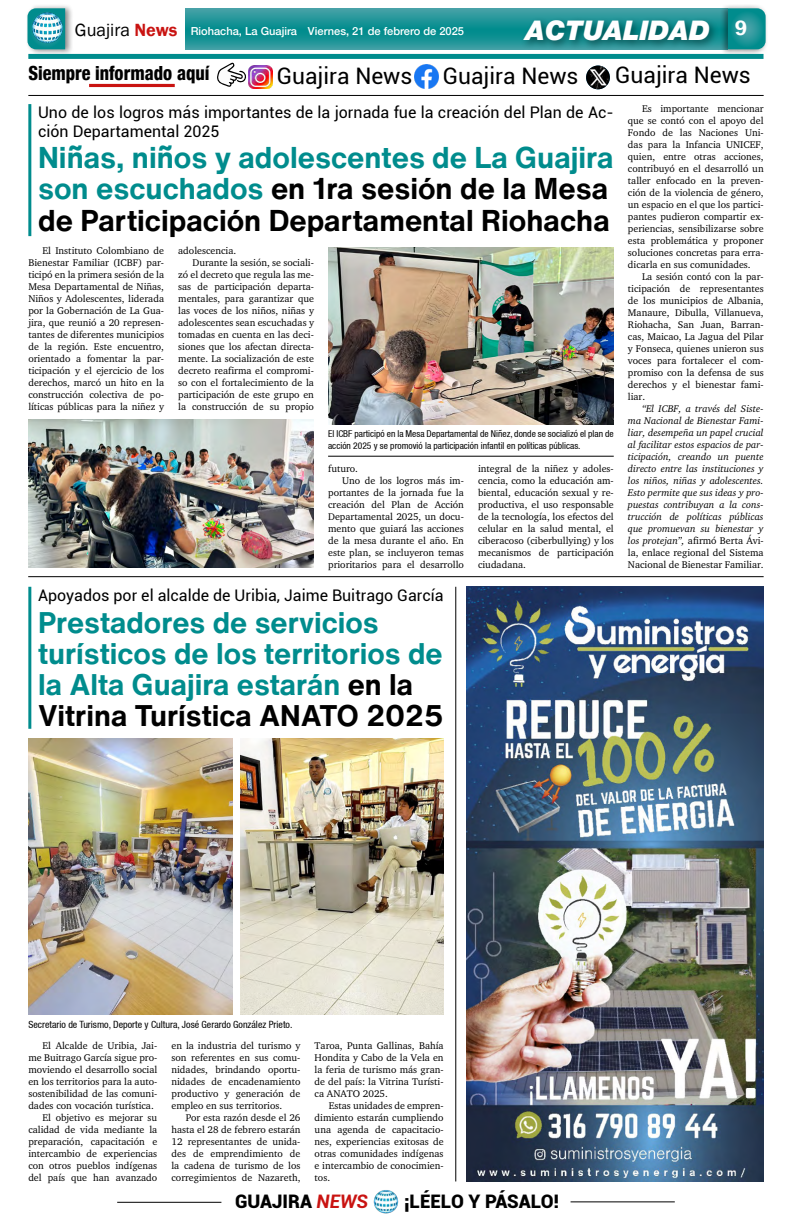
<style>
.page{position:relative;width:792px;height:1224px;background:#fff}
.page>*{position:absolute;margin:0;border:0;box-sizing:border-box;transform-origin:0 0}
.t1{font:700 29.6px/31.4px "Helvetica Now Text";color:#000}
.t2{font:700 29.4px/31.1px "Helvetica Now Text";color:#008c8d}
.t3{font:italic 900 27px "Helvetica Neue";color:#fff}
.t4{font:22.8px "Roboto";color:#000}
.t5{font:800 condensed 19.5px "Helvetica 87";color:#000;scale:.93 1}
.t6{font:900 18.7px "Roboto";color:#000}
.t7{font:18.2px "Franklin Gothic";color:#000}
.t8{font:16px/19px "Roboto";color:#000}
.t9{font:500 11.1px "Helvetica 65";color:#fff}
.t10{font:10px/12px "Charter";color:#000;text-align:justify}
.t11{font:italic 10px/12px "Charter";color:#000;text-align:justify}
.t12{font:condensed 10px "Helvetica 57";color:#000}
.t13{font:condensed 9.5px/12px "Helvetica 57";color:#000}
.s1{font-weight:600;color:#c91311}
.s2{color:#008c8d}
.s3{color:#000}
.s4{font-style:normal}
.s5{font-weight:700;font-style:italic;color:#c91311}
</style>
<div class="page">
<hr style="left:117px;top:1202px;width:104px;height:1px;background:#000">
<hr style="left:571px;top:1201px;width:104px;height:1px;background:#000">
<img style="left:374px;top:1190px;width:24px;height:24px">
<img style="left:415px;top:64px;width:24px;height:24px">
<img style="left:248px;top:65px;width:24px;height:24px">
<img style="left:586px;top:66px;width:24px;height:23px;border-radius:12px">
<svg style="left:217px;top:62px;width:29px;height:25px"></svg>
<hr style="left:89px;top:84px;width:86px;height:3px;background:#c91311">
<hr style="left:28px;top:95px;width:736px;height:1px;background:#000">
<svg style="left:185px;top:8px;width:535px;height:41px;background:#229699"></svg>
<div style="left:25px;top:3px;width:49px;height:52px;background:#000;opacity:.45"></div>
<svg style="left:27px;top:8px;width:38px;height:41px"></svg>
<div style="left:720px;top:3px;width:48px;height:52px;background:#000;opacity:.45"></div>
<svg style="left:728px;top:8px;width:38px;height:41px;background:#1b9597"></svg>
<img style="left:31px;top:11px;width:32px;height:32px">
<div style="left:28px;top:54px;width:736px;height:5px;background:#008c8d"></div>
<div style="left:520px;top:16px;width:199px;height:35px;background:#000;opacity:.45"></div>
<img style="left:466px;top:587px;width:298px;height:594px">
<hr style="left:28px;top:576px;width:736px;height:1px;background:#000">
<hr style="left:456px;top:587px;width:1px;height:594px;background:#000">
<hr style="left:28px;top:587px;width:3px;height:142px;background:#008c8d">
<hr style="left:28px;top:104px;width:3px;height:132px;background:#008c8d">
<img style="left:240px;top:739px;width:204px;height:276px">
<img style="left:28px;top:739px;width:204px;height:276px">
<img style="left:28px;top:419px;width:286px;height:149px">
<img style="left:328px;top:248px;width:286px;height:176px">
<hr style="left:328px;top:456px;width:286px;height:1px;background:#000">
<h3 class="t7" style="left:75px;top:19px;width:104px">Guajira <span class="s1">News</span></h3>
<p class="t9" style="left:191px;top:25px;width:275px">Riohacha, La Guajira Viernes, 21 de febrero de 2025</p>
<h3 class="t3" style="left:526px;top:14px;width:223px">ACTUALIDAD <sup>9</sup></h3>
<h3 class="t5" style="left:28px;top:61px;width:196px">Siempre informado aquí</h3>
<h3 class="t4" style="left:277px;top:60px;width:137px">Guajira News</h3>
<h3 class="t4" style="left:443px;top:60px;width:137px">Guajira News</h3>
<h3 class="t4" style="left:615px;top:59px;width:137px">Guajira News</h3>
<h3 class="t8" style="left:38px;top:102px;width:577px">Uno de los logros más importantes de la jornada fue la creación del Plan de Ac&shy;ción Departamental 2025</h3>
<h1 class="t1" style="left:38px;top:141px;width:577px"><span class="s2">Niñas, niños y adolescentes de La Guajira son escuchados</span> en 1ra sesión de la Mesa de Participación Departamental Riohacha</h1>
<p class="t10" style="left:28px;top:244px;width:137px;text-indent:14px">El Instituto Colombiano de Bienestar Familiar (ICBF) par&shy;ticipó en la primera sesión de la Mesa Departamental de Niñas, Niños y Adolescentes, liderada por la Gobernación de La Gua&shy;jira, que reunió a 20 represen&shy;tantes de diferentes municipios de la región. Este encuentro, orientado a fomentar la par&shy;ticipación y el ejercicio de los derechos, marcó un hito en la construcción colectiva de po&shy;líticas públicas para la niñez y</p>
<p class="t10" style="left:178px;top:244px;width:59px">adolescencia.</p>
<p class="t10" style="left:192px;top:256px;width:123px">Durante la sesión, se sociali-</p>
<p class="t10" style="left:178px;top:268px;width:137px">zó el decreto que regula las me-</p>
<p class="t10" style="left:178px;top:280px;width:137px">sas de participación departa-</p>
<p class="t10" style="left:178px;top:292px;width:137px">mentales, para garantizar que</p>
<p class="t10" style="left:178px;top:304px;width:137px">las voces de los niños, niñas y</p>
<p class="t10" style="left:178px;top:316px;width:137px">adolescentes sean escuchadas y</p>
<p class="t10" style="left:178px;top:328px;width:137px">tomadas en cuenta en las deci-</p>
<p class="t10" style="left:178px;top:340px;width:137px">siones que los afectan directa-</p>
<p class="t10" style="left:178px;top:352px;width:137px">mente. La socialización de este</p>
<p class="t10" style="left:178px;top:364px;width:137px">decreto reafirma el compromi-</p>
<p class="t10" style="left:178px;top:376px;width:137px">so con el fortalecimiento de la</p>
<p class="t10" style="left:178px;top:388px;width:137px">participación de este grupo en</p>
<p class="t10" style="left:178px;top:400px;width:137px">la construcción de su propio</p>
<p class="t13" style="left:328px;top:427px;width:287px">El ICBF participó en la Mesa Departamental de Niñez, donde se socializó el plan de acción 2025 y se promovió la participación infantil en políticas públicas.</p>
<p class="t10" style="left:328px;top:462px;width:31px">futuro.</p>
<p class="t10" style="left:342px;top:474px;width:123px">Uno de los logros más im-</p>
<p class="t10" style="left:328px;top:486px;width:137px">portantes de la jornada fue la</p>
<p class="t10" style="left:328px;top:498px;width:137px">creación del Plan de Acción</p>
<p class="t10" style="left:328px;top:510px;width:137px">Departamental 2025, un docu-</p>
<p class="t10" style="left:328px;top:522px;width:137px">mento que guiará las acciones</p>
<p class="t10" style="left:328px;top:534px;width:137px">de la mesa durante el año. En</p>
<p class="t10" style="left:328px;top:546px;width:137px">este plan, se incluyeron temas</p>
<p class="t10" style="left:328px;top:558px;width:137px">prioritarios para el desarrollo</p>
<p class="t10" style="left:478px;top:462px;width:137px">integral de la niñez y adoles&shy;cencia, como la educación am&shy;biental, educación sexual y re&shy;productiva, el uso responsable de la tecnología, los efectos del celular en la salud mental, el ciberacoso (ciberbullying) y los mecanismos de participación ciudadana.</p>
<h3 class="t8" style="left:38px;top:585px;width:407px">Apoyados por el alcalde de Uribia, Jaime Buitrago García</h3>
<h2 class="t2" style="left:38px;top:606px;width:407px">Prestadores de servicios turísticos de los territorios de la Alta Guajira estarán <span class="s3">en la<br>Vitrina Turística ANATO 2025</span></h2>
<p class="t10" style="left:628px;top:102px;width:137px;text-indent:14px">Es importante mencionar que se contó con el apoyo del Fondo de las Naciones Uni&shy;das para la Infancia UNICEF, quien, entre otras acciones, contribuyó en el desarrolló un taller enfocado en la preven&shy;ción de la violencia de género, un espacio en el que los partici&shy;pantes pudieron compartir ex&shy;periencias, sensibilizarse sobre esta problemática y proponer soluciones concretas para erra&shy;dicarla en sus comunidades.</p>
<p class="t10" style="left:628px;top:270px;width:137px;text-indent:14px">La sesión contó con la par&shy;ticipación de representantes de los municipios de Albania, Manaure, Dibulla, Villanueva, Riohacha, San Juan, Barran&shy;cas, Maicao, La Jagua del Pilar y Fonseca, quienes unieron sus voces para fortalecer el com&shy;promiso con la defensa de sus derechos y el bienestar fami&shy;liar.</p>
<p class="t11" style="left:628px;top:402px;width:137px;text-indent:14px">“El ICBF, a través del Siste&shy;ma Nacional de Bienestar Fami&shy;liar, desempeña un papel crucial al facilitar estos espacios de par&shy;ticipación, creando un puente directo entre las instituciones y los niños, niñas y adolescentes.<br>Esto permite que sus ideas y pro&shy;puestas contribuyan a la cons&shy;trucción de políticas públicas que promuevan su bienestar y los protejan”, <span class="s4">afirmó Berta Ávi&shy;la, enlace regional del Sistema Nacional de Bienestar Familiar.</span></p>
<p class="t12" style="left:28px;top:1019px;width:266px">Secretario de Turismo, Deporte y Cultura, José Gerardo González Prieto.</p>
<p class="t10" style="left:43px;top:1040px;width:116px">El Alcalde de Uribia, Jai-</p>
<p class="t10" style="left:28px;top:1052px;width:130px">me Buitrago García sigue pro-</p>
<p class="t10" style="left:28px;top:1064px;width:130px">moviendo el desarrollo social</p>
<p class="t10" style="left:28px;top:1076px;width:130px">en los territorios para la auto-</p>
<p class="t10" style="left:28px;top:1088px;width:130px">sostenibilidad de las comuni-</p>
<p class="t10" style="left:28px;top:1100px;width:127px">dades con vocación turística.</p>
<p class="t10" style="left:43px;top:1112px;width:116px">El objetivo es mejorar su</p>
<p class="t10" style="left:28px;top:1124px;width:130px">calidad de vida mediante la</p>
<p class="t10" style="left:28px;top:1136px;width:130px">preparación, capacitación e</p>
<p class="t10" style="left:28px;top:1148px;width:130px">intercambio de experiencias</p>
<p class="t10" style="left:28px;top:1160px;width:130px">con otros pueblos indígenas</p>
<p class="t10" style="left:28px;top:1172px;width:130px">del país que han avanzado</p>
<p class="t10" style="left:171px;top:1040px;width:130px">en la industria del turismo y son referentes en sus comu&shy;nidades, brindando oportu&shy;nidades de encadenamiento productivo y generación de empleo en sus territorios.</p>
<p class="t10" style="left:171px;top:1112px;width:130px;text-indent:14px">Por esta razón desde el 26 hasta el 28 de febrero estarán 12 representantes de unida&shy;des de emprendimiento de la cadena de turismo de los corregimientos de Nazareth,</p>
<p class="t10" style="left:315px;top:1040px;width:130px">Taroa, Punta Gallinas, Bahía Hondita y Cabo de la Vela en la feria de turismo más gran&shy;de del país: la Vitrina Turísti&shy;ca ANATO 2025.</p>
<p class="t10" style="left:315px;top:1100px;width:130px;text-indent:14px">Estas unidades de empren&shy;dimiento estarán cumpliendo una agenda de capacitacio&shy;nes, experiencias exitosas de otras comunidades indígenas e intercambio de conocimien&shy;tos.</p>
<h3 class="t6" style="left:235px;top:1189px;width:134px">GUAJIRA <span class="s5">NEWS</span></h3>
<h3 class="t6" style="left:404px;top:1189px;width:157px">¡LÉELO Y PÁSALO!</h3>
</div>
